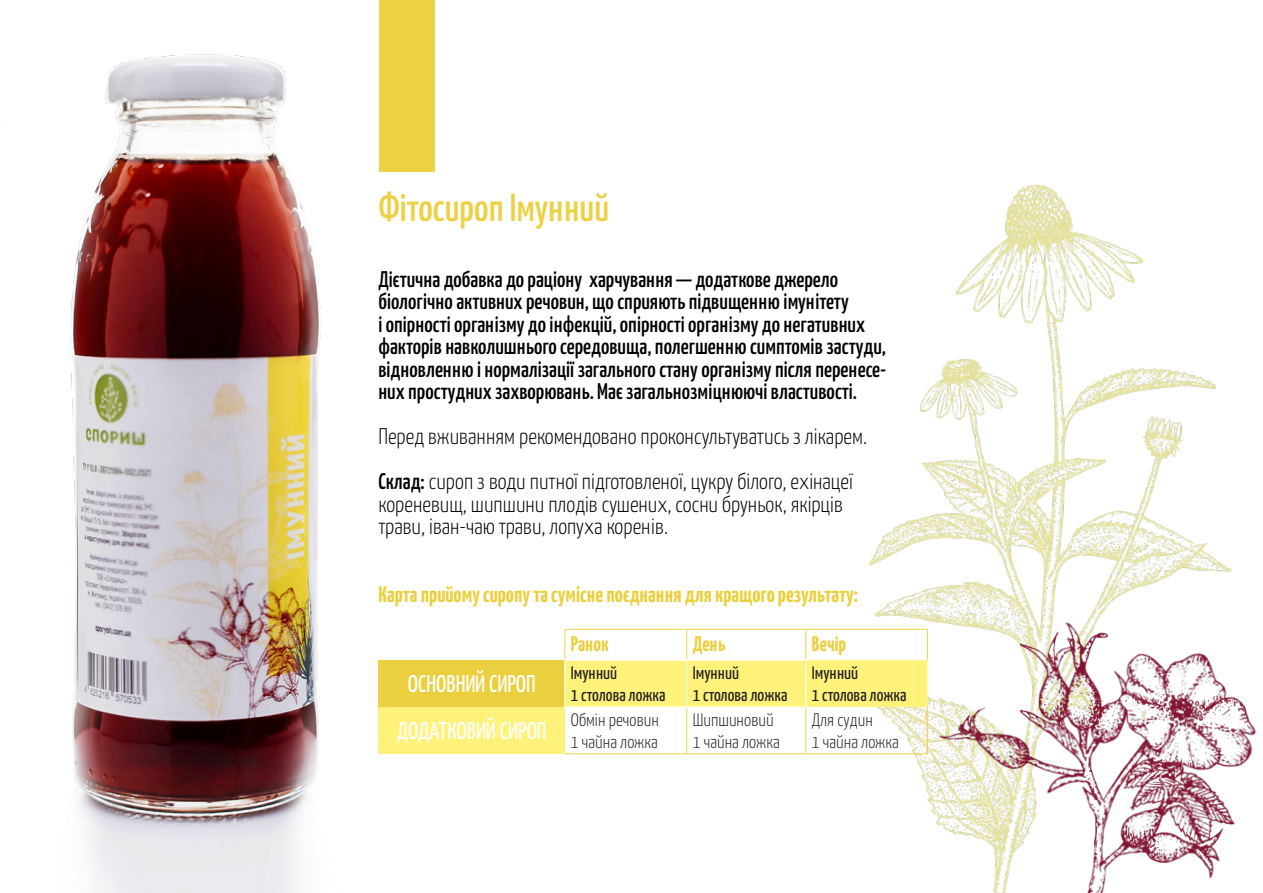
<style>
.page{position:relative;width:1263px;height:893px;background:#fff}
.page>*{position:absolute;margin:0;border:0;box-sizing:border-box;transform-origin:0 0}
.t1{font:500 39px "Yanone Kaffeesatz";color:#edd145}
.t2{font:24px "Yanone Kaffeesatz";color:#fff}
.t3{font:500 22.5px/22.5px "Yanone Kaffeesatz";color:#000}
.t4{font:300 22.5px "Yanone Kaffeesatz";color:#000}
.t5{font:700 22.5px "Yanone Kaffeesatz";color:#ead03f}
.t6{font:700 21px "Yanone Kaffeesatz";color:#ead03f}
.t7{font:300 18px "Yanone Kaffeesatz";color:#231f20}
.t8{font:18px "Yanone Kaffeesatz";color:#231f20}
.s1{font-weight:500}
</style>
<div class="page">
<img style="left:870px;top:185px;width:361px;height:607px">
<img style="left:70px;top:54px;width:365px;height:839px">
<div style="left:379px;top:660px;width:186px;height:47px;background:#ead03f"></div>
<div style="left:565px;top:660px;width:362px;height:47px;background:#fff27a"></div>
<div style="left:379px;top:707px;width:186px;height:47px;background:#fff27a"></div>
<hr style="left:564px;top:629px;width:123px;height:1px;background:#eed344">
<hr style="left:564px;top:630px;width:1px;height:30px;background:#eed344">
<hr style="left:687px;top:629px;width:119px;height:1px;background:#eed344">
<hr style="left:686px;top:630px;width:1px;height:30px;background:#eed344">
<hr style="left:806px;top:629px;width:122px;height:1px;background:#eed344">
<hr style="left:805px;top:630px;width:1px;height:30px;background:#eed344">
<hr style="left:686px;top:708px;width:1px;height:45px;background:#eed344">
<hr style="left:805px;top:708px;width:1px;height:45px;background:#eed344">
<hr style="left:565px;top:753px;width:122px;height:1px;background:#eed344">
<hr style="left:687px;top:753px;width:119px;height:1px;background:#eed344">
<hr style="left:806px;top:753px;width:122px;height:1px;background:#eed344">
<hr style="left:378px;top:660px;width:1px;height:47px;background:#eed344">
<hr style="left:378px;top:629px;width:186px;height:1px;background:#fff">
<hr style="left:378px;top:630px;width:1px;height:30px;background:#fff">
<hr style="left:687px;top:660px;width:119px;height:1px;background:#fff">
<hr style="left:805px;top:661px;width:1px;height:45px;background:#fff">
<hr style="left:687px;top:706px;width:119px;height:2px;background:#fff">
<hr style="left:564px;top:660px;width:123px;height:1px;background:#fff">
<hr style="left:564px;top:661px;width:1px;height:45px;background:#fff">
<hr style="left:686px;top:661px;width:1px;height:45px;background:#fff">
<hr style="left:564px;top:706px;width:123px;height:2px;background:#fff">
<img style="left:927px;top:612px;width:329px;height:281px">
<div style="left:379px;top:0;width:56px;height:171px;background:#edd145"></div>
<p class="t1" style="left:378px;top:180px;width:232px">Фітосироп Імунний</p>
<p class="t3" style="left:378px;top:266px;width:461px">Дієтична добавка до раціону харчування — додаткове джерело</p>
<p class="t3" style="left:378px;top:289px;width:472px">біологічно активних речовин, що сприяють підвищенню імунітету</p>
<p class="t3" style="left:378px;top:311px;width:509px">і опірності організму до інфекцій, опірності організму до негативних факторів навколишнього середовища, полегшенню симптомів застуди, відновленню і нормалізації загального стану організму після перенесе&shy;них простудних захворювань. Має загальнозміцнюючі властивості.</p>
<p class="t4" style="left:378px;top:420px;width:490px">Перед вживанням рекомендовано проконсультуватись з лікарем.</p>
<p class="t4" style="left:378px;top:465px;width:476px"><span class="s1">Склад:</span> сироп з води питної підготовленої, цукру білого, ехінацеї</p>
<p class="t4" style="left:378px;top:488px;width:466px">кореневищ, шипшини плодів сушених, сосни бруньок, якірців</p>
<p class="t4" style="left:378px;top:510px;width:291px">трави, іван-чаю трави, лопуха коренів.</p>
<p class="t5" style="left:378px;top:578px;width:481px">Карта прийому сиропу та сумісне поєднання для кращого результату:</p>
<p class="t6" style="left:571px;top:628px;width:39px">Ранок</p>
<p class="t6" style="left:693px;top:628px;width:34px">День</p>
<p class="t6" style="left:812px;top:628px;width:36px">Вечір</p>
<p class="t2" style="left:408px;top:667px;width:129px">ОСНОВНИЙ СИРОП</p>
<p class="t8" style="left:571px;top:660px;width:48px">Імунний</p>
<p class="t8" style="left:571px;top:682px;width:96px">1 столова ложка</p>
<p class="t2" style="left:397px;top:714px;width:151px">ДОДАТКОВИЙ СИРОП</p>
<p class="t7" style="left:571px;top:707px;width:89px">Обмін речовин</p>
<p class="t7" style="left:571px;top:729px;width:88px">1 чайна ложка</p>
<p class="t8" style="left:693px;top:660px;width:48px">Імунний</p>
<p class="t8" style="left:693px;top:682px;width:96px">1 столова ложка</p>
<p class="t7" style="left:693px;top:707px;width:82px">Шипшиновий</p>
<p class="t7" style="left:693px;top:729px;width:88px">1 чайна ложка</p>
<p class="t8" style="left:812px;top:660px;width:48px">Імунний</p>
<p class="t8" style="left:812px;top:682px;width:96px">1 столова ложка</p>
<p class="t7" style="left:812px;top:707px;width:62px">Для судин</p>
<p class="t7" style="left:812px;top:729px;width:88px">1 чайна ложка</p>
</div>
